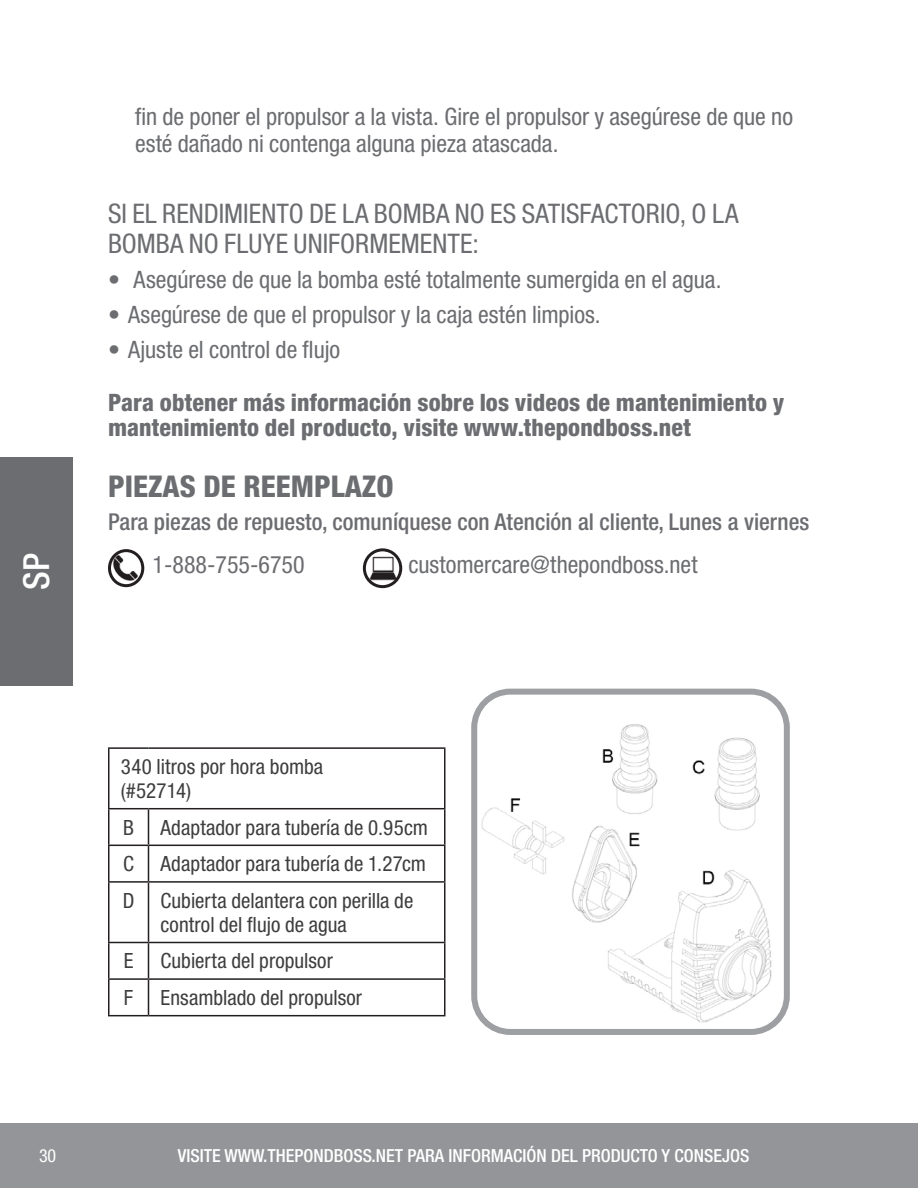
<style>
.page{position:relative;width:918px;height:1188px;background:#fff}
.page>*{position:absolute;margin:0;border:0;box-sizing:border-box;transform-origin:0 0}
.t1{font:500 condensed 36px "Helvetica Neue LT Std";color:#fff}
.t2{font:800 condensed 30px "Helvetica Neue LT Std";color:#6c6d70}
.bullets1{font:condensed 27px/30px "Helvetica Neue LT Std";color:#6c6d70}
.t3{font:condensed 24px/27px "Helvetica Neue LT Std";color:#6c6d70}
.bullets1-2{font:800 condensed 24px/25.5px "Helvetica Neue LT Std";letter-spacing:.005em;color:#6c6d70}
.t4{font:500 condensed 23.4px "Helvetica Neue LT Std";color:#6c6d70}
.body{font:condensed 21px/24px "Helvetica Neue LT Std";letter-spacing:.005em;color:#3e3e3f}
.t5{font:500 condensed 18px "Helvetica Neue LT Std";color:#fff}
.t6{font:condensed 18px "Helvetica Neue LT Std";color:#fff}
</style>
<div class="page">
<div style="left:0;top:457px;width:73px;height:228px;background:#6c6d70"></div>
<div style="left:0;top:1124px;width:918px;height:64px;background:#939598"></div>
<img style="left:111px;top:553px;width:31px;height:33px">
<div style="left:108px;top:549px;width:36px;height:38px;border:3px solid #231f20;border-radius:50%"></div>
<img style="left:366px;top:555px;width:33px;height:28px">
<div style="left:363px;top:548px;width:39px;height:40px;border:3px solid #231f20;border-radius:50%"></div>
<img style="left:478px;top:713px;width:305px;height:315px">
<div style="left:471px;top:689px;width:319px;height:346px;border:6px solid #9d9fa2;border-radius:36px"></div>
<hr style="left:108px;top:749px;width:2px;height:59px;background:#231f20">
<hr style="left:444px;top:749px;width:2px;height:59px;background:#231f20">
<hr style="left:108px;top:808px;width:40px;height:1px;background:#231f20">
<hr style="left:108px;top:809px;width:2px;height:36px;background:#231f20">
<hr style="left:148px;top:808px;width:298px;height:1px;background:#231f20">
<hr style="left:148px;top:809px;width:1px;height:36px;background:#231f20">
<hr style="left:444px;top:809px;width:2px;height:36px;background:#231f20">
<hr style="left:108px;top:845px;width:40px;height:1px;background:#231f20">
<hr style="left:108px;top:846px;width:2px;height:35px;background:#231f20">
<hr style="left:148px;top:845px;width:298px;height:1px;background:#231f20">
<hr style="left:148px;top:846px;width:1px;height:35px;background:#231f20">
<hr style="left:444px;top:846px;width:2px;height:35px;background:#231f20">
<hr style="left:108px;top:881px;width:40px;height:2px;background:#231f20">
<hr style="left:108px;top:883px;width:2px;height:59px;background:#231f20">
<hr style="left:148px;top:881px;width:298px;height:2px;background:#231f20">
<hr style="left:148px;top:883px;width:1px;height:59px;background:#231f20">
<hr style="left:444px;top:883px;width:2px;height:59px;background:#231f20">
<hr style="left:108px;top:942px;width:40px;height:1px;background:#231f20">
<hr style="left:108px;top:943px;width:2px;height:35px;background:#231f20">
<hr style="left:148px;top:942px;width:298px;height:1px;background:#231f20">
<hr style="left:148px;top:943px;width:1px;height:35px;background:#231f20">
<hr style="left:444px;top:943px;width:2px;height:35px;background:#231f20">
<hr style="left:108px;top:978px;width:40px;height:2px;background:#231f20">
<hr style="left:108px;top:980px;width:2px;height:35px;background:#231f20">
<hr style="left:148px;top:978px;width:298px;height:2px;background:#231f20">
<hr style="left:148px;top:980px;width:1px;height:35px;background:#231f20">
<hr style="left:444px;top:980px;width:2px;height:35px;background:#231f20">
<hr style="left:108px;top:1015px;width:40px;height:1px;background:#231f20">
<hr style="left:148px;top:1015px;width:298px;height:1px;background:#231f20">
<hr style="left:108px;top:747px;width:40px;height:2px;background:#231f20">
<hr style="left:148px;top:747px;width:298px;height:2px;background:#231f20">
<p class="t3" style="left:135px;top:103px;width:660px">fin de poner el propulsor a la vista. Gire el propulsor y asegúrese de que no esté dañado ni contenga alguna pieza atascada.</p>
<p class="bullets1" style="left:108px;top:198px;width:632px">SI EL RENDIMIENTO DE LA BOMBA NO ES SATISFACTORIO, O LA<br>BOMBA NO FLUYE UNIFORMEMENTE:</p>
<p class="t3" style="left:108px;top:266px;width:615px">• Asegúrese de que la bomba esté totalmente sumergida en el agua.</p>
<p class="t3" style="left:108px;top:301px;width:494px">• Asegúrese de que el propulsor y la caja estén limpios.</p>
<p class="t3" style="left:108px;top:336px;width:234px">• Ajuste el control de flujo</p>
<p class="bullets1-2" style="left:108px;top:389px;width:678px">Para obtener más información sobre los videos de mantenimiento y mantenimiento del producto, visite www.thepondboss.net</p>
<h1 class="t1" style="left:15px;top:590px;width:38px;rotate:-90deg">SP</h1>
<p class="t2" style="left:108px;top:468px;width:287px">PIEZAS DE REEMPLAZO</p>
<p class="t4" style="left:108px;top:508px;width:703px">Para piezas de repuesto, comuníquese con Atención al cliente, Lunes a viernes</p>
<p class="t3" style="left:153px;top:550px;width:154px">1-888-755-6750</p>
<p class="t3" style="left:408px;top:550px;width:291px">customercare@thepondboss.net</p>
<p class="body" style="left:121px;top:754px;width:204px">340 litros por hora bomba</p>
<p class="body" style="left:121px;top:778px;width:72px">(#52714)</p>
<p class="body" style="left:123px;top:815px;width:12px">B</p>
<p class="body" style="left:160px;top:815px;width:269px">Adaptador para tubería de 0.95cm</p>
<p class="body" style="left:123px;top:852px;width:12px">C</p>
<p class="body" style="left:160px;top:852px;width:267px">Adaptador para tubería de 1.27cm</p>
<p class="body" style="left:123px;top:888px;width:13px">D</p>
<p class="body" style="left:160px;top:888px;width:254px">Cubierta delantera con perilla de control del flujo de agua</p>
<p class="body" style="left:124px;top:949px;width:11px">E</p>
<p class="body" style="left:160px;top:949px;width:174px">Cubierta del propulsor</p>
<p class="body" style="left:124px;top:985px;width:11px">F</p>
<p class="body" style="left:160px;top:985px;width:203px">Ensamblado del propulsor</p>
<p class="t6" style="left:39px;top:1145px;width:19px">30</p>
<p class="t5" style="left:178px;top:1145px;width:573px">VISITE WWW.THEPONDBOSS.NET PARA INFORMACIÓN DEL PRODUCTO Y CONSEJOS</p>
</div>
